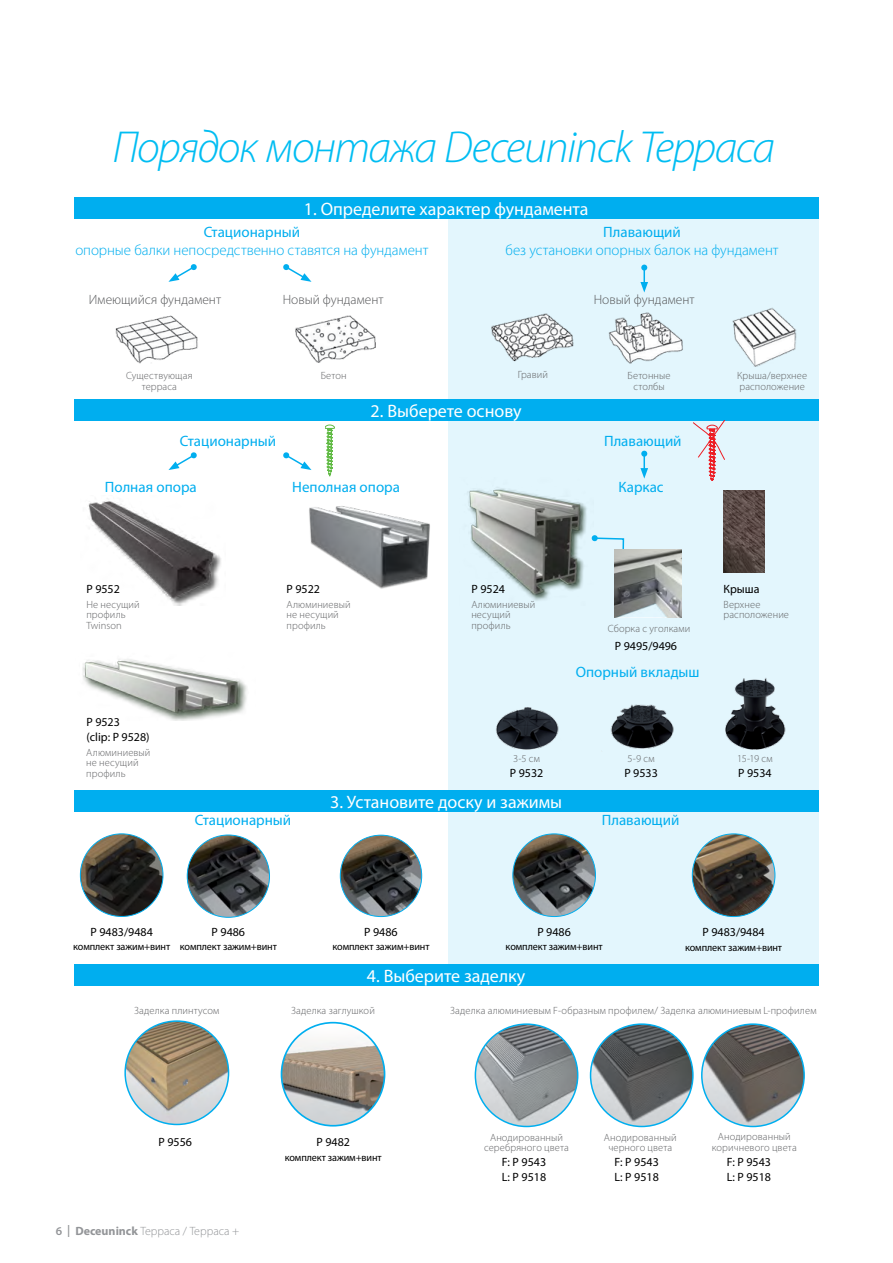
<style>
.page{position:relative;width:893px;height:1263px;background:#fff}
.page>*{position:absolute;margin:0;border:0;box-sizing:border-box;transform-origin:0 0}
.t1{font:italic 300 45px "Myriad Pro";letter-spacing:-.035em;color:#00bdf2}
.t2{font:18px "Myriad Pro";color:#fff}
.t3{font:15px "Myriad Pro";color:#00aeef}
.t4{font:300 15px "Myriad Pro";color:#00aeef}
.t5{font:300 13.5px "Myriad Pro";color:#58595b}
.t6{font:12px/15px "Myriad Pro";color:#000}
.t7{font:300 12px "Myriad Pro";color:#939598}
.t8{font:300 10.5px/10.5px "Myriad Pro";letter-spacing:.01em;color:#636466}
.t9{font:10.5px "Myriad Pro";letter-spacing:-.01em;color:#000}
.s1{font-weight:600}
.s2{font-weight:700}
</style>
<div class="page">
<div style="left:448px;top:197px;width:370px;height:781px;background:#e3f6fd"></div>
<svg style="left:168px;top:264px;width:29px;height:18px"></svg>
<svg style="left:168px;top:452px;width:29px;height:18px"></svg>
<svg style="left:283px;top:264px;width:28px;height:18px"></svg>
<svg style="left:283px;top:452px;width:28px;height:18px"></svg>
<img style="left:82px;top:659px;width:165px;height:61px">
<img style="left:309px;top:506px;width:121px;height:83px">
<img style="left:88px;top:498px;width:133px;height:107px">
<div style="left:74px;top:964px;width:744px;height:21px;background:#00aeef"></div>
<div style="left:74px;top:197px;width:744px;height:22px;background:#00aeef"></div>
<div style="left:74px;top:399px;width:744px;height:21px;background:#00aeef"></div>
<div style="left:74px;top:790px;width:744px;height:21px;background:#00aeef"></div>
<img style="left:187px;top:835px;width:82px;height:82px;border-radius:41px">
<div style="left:187px;top:835px;width:83px;height:83px;border:1px solid #00aeef;border-radius:50%"></div>
<img style="left:115px;top:315px;width:83px;height:49px">
<img style="left:295px;top:315px;width:81px;height:48px">
<img style="left:608px;top:312px;width:75px;height:52px">
<img style="left:491px;top:313px;width:83px;height:49px">
<img style="left:732px;top:307px;width:65px;height:60px">
<img style="left:340px;top:835px;width:82px;height:81px;border-radius:41px">
<div style="left:340px;top:835px;width:82px;height:82px;border:1px solid #00aeef;border-radius:50%"></div>
<img style="left:80px;top:834px;width:83px;height:82px;border-radius:41px">
<img style="left:513px;top:834px;width:82px;height:82px;border-radius:41px">
<img style="left:692px;top:834px;width:83px;height:82px;border-radius:41px">
<img style="left:281px;top:1023px;width:104px;height:102px">
<div style="left:281px;top:1022px;width:104px;height:104px;border:2px solid #00aeef;border-radius:50%"></div>
<img style="left:125px;top:1021px;width:104px;height:103px;border-radius:52px">
<div style="left:124px;top:1020px;width:105px;height:105px;border:2px solid #00aeef;border-radius:50%"></div>
<img style="left:475px;top:1024px;width:103px;height:102px;border-radius:51px">
<div style="left:475px;top:1023px;width:103px;height:104px;border:2px solid #00aeef;border-radius:50%"></div>
<img style="left:591px;top:1024px;width:102px;height:102px;border-radius:51px">
<div style="left:590px;top:1023px;width:104px;height:104px;border:2px solid #00aeef;border-radius:50%"></div>
<img style="left:702px;top:1024px;width:102px;height:102px;border-radius:51px">
<div style="left:701px;top:1023px;width:104px;height:104px;border:2px solid #00aeef;border-radius:50%"></div>
<img style="left:496px;top:707px;width:63px;height:43px">
<img style="left:610px;top:704px;width:64px;height:45px">
<img style="left:725px;top:678px;width:61px;height:72px">
<img style="left:467px;top:487px;width:120px;height:114px">
<svg style="left:591px;top:535px;width:34px;height:14px"></svg>
<img style="left:723px;top:490px;width:42px;height:83px">
<svg style="left:640px;top:265px;width:8px;height:27px"></svg>
<svg style="left:640px;top:451px;width:8px;height:28px"></svg>
<img style="left:614px;top:549px;width:67px;height:69px">
<svg style="left:614px;top:603px;width:54px;height:14px"></svg>
<svg style="left:325px;top:425px;width:9px;height:51px"></svg>
<svg style="left:693px;top:421px;width:32px;height:60px"></svg>
<h1 class="t1" style="left:112px;top:123px;width:664px">Порядок монтажа Deceuninck Терраса</h1>
<h2 class="t2" style="left:304px;top:198px;width:286px">1. Определите характер фундамента</h2>
<h3 class="t3" style="left:204px;top:223px;width:98px">Стационарный</h3>
<h3 class="t4" style="left:75px;top:242px;width:355px">опорные балки непосредственно ставятся на фундамент</h3>
<h3 class="t3" style="left:603px;top:223px;width:79px">Плавающий</h3>
<h3 class="t4" style="left:505px;top:242px;width:275px">без установки опорных балок на фундамент</h3>
<p class="t5" style="left:89px;top:292px;width:134px">Имеющийся фундамент</p>
<p class="t5" style="left:283px;top:292px;width:102px">Новый фундамент</p>
<p class="t5" style="left:594px;top:292px;width:102px">Новый фундамент</p>
<p class="t8" style="left:126px;top:371px;width:68px;text-align:center">Существующая терраса</p>
<p class="t8" style="left:321px;top:371px;width:27px">Бетон</p>
<p class="t8" style="left:518px;top:369px;width:32px">Гравий</p>
<p class="t8" style="left:628px;top:371px;width:44px;text-align:center">Бетонные столбы</p>
<p class="t8" style="left:737px;top:371px;width:72px">Крыша/верхнее расположение</p>
<h3 class="t3" style="left:180px;top:431px;width:98px">Стационарный</h3>
<h3 class="t3" style="left:105px;top:478px;width:93px">Полная опора</h3>
<h2 class="t2" style="left:371px;top:399px;width:153px">2. Выберете основу</h2>
<h3 class="t3" style="left:604px;top:431px;width:79px">Плавающий</h3>
<h3 class="t3" style="left:292px;top:478px;width:109px">Неполная опора</h3>
<h3 class="t3" style="left:619px;top:478px;width:47px">Каркас</h3>
<p class="t6" style="left:86px;top:581px;width:35px">P 9552</p>
<p class="t6" style="left:287px;top:581px;width:35px">P 9522</p>
<p class="t8" style="left:86px;top:599px;width:55px">Не несущий профиль<br>Twinson</p>
<p class="t8" style="left:287px;top:599px;width:66px">Алюминиевый не несущий профиль</p>
<p class="t6" style="left:471px;top:581px;width:35px">P 9524</p>
<p class="t6" style="left:723px;top:581px;width:37px">Крыша</p>
<p class="t8" style="left:471px;top:599px;width:66px">Алюминиевый несущий профиль</p>
<p class="t8" style="left:723px;top:599px;width:67px">Верхнее расположение</p>
<p class="t8" style="left:608px;top:623px;width:84px">Сборка с уголками</p>
<p class="t6" style="left:615px;top:639px;width:64px">P 9495/9496</p>
<h3 class="t3" style="left:576px;top:663px;width:125px">Опорный вкладыш</h3>
<p class="t6" style="left:86px;top:714px;width:65px">P 9523<br>(clip: P 9528)</p>
<p class="t8" style="left:86px;top:747px;width:66px">Алюминиевый не несущий профиль</p>
<p class="t8" style="left:513px;top:753px;width:28px">3-5 см</p>
<p class="t6" style="left:510px;top:765px;width:35px">P 9532</p>
<p class="t8" style="left:628px;top:753px;width:29px">5-9 см</p>
<p class="t6" style="left:624px;top:765px;width:35px">P 9533</p>
<p class="t8" style="left:737px;top:753px;width:37px">15-19 см</p>
<p class="t6" style="left:738px;top:765px;width:35px">P 9534</p>
<h3 class="t3" style="left:195px;top:811px;width:98px">Стационарный</h3>
<p class="t6" style="left:91px;top:924px;width:64px">P 9483/9484</p>
<p class="t9" style="left:73px;top:940px;width:99px">комплект зажим+винт</p>
<p class="t6" style="left:212px;top:924px;width:35px">P 9486</p>
<p class="t9" style="left:180px;top:940px;width:99px">комплект зажим+винт</p>
<h2 class="t2" style="left:330px;top:790px;width:234px">3. Установите доску и зажимы</h2>
<h3 class="t3" style="left:602px;top:811px;width:79px">Плавающий</h3>
<p class="t6" style="left:364px;top:924px;width:35px">P 9486</p>
<p class="t9" style="left:332px;top:940px;width:99px">комплект зажим+винт</p>
<p class="t6" style="left:537px;top:924px;width:35px">P 9486</p>
<p class="t9" style="left:506px;top:940px;width:99px">комплект зажим+винт</p>
<h2 class="t2" style="left:367px;top:964px;width:160px">4. Выберите заделку</h2>
<p class="t6" style="left:702px;top:924px;width:64px">P 9483/9484</p>
<p class="t9" style="left:685px;top:941px;width:99px">комплект зажим+винт</p>
<p class="t8" style="left:134px;top:1005px;width:87px">Заделка плинтусом</p>
<p class="t8" style="left:291px;top:1005px;width:85px">Заделка заглушкой</p>
<p class="t8" style="left:450px;top:1005px;width:368px">Заделка алюминиевым F-образным профилем/ Заделка алюминиевым L-профилем</p>
<p class="t6" style="left:159px;top:1135px;width:35px">P 9556</p>
<p class="t6" style="left:316px;top:1135px;width:35px">P 9482</p>
<p class="t9" style="left:285px;top:1151px;width:99px">комплект зажим+винт</p>
<p class="t8" style="left:484px;top:1132px;width:86px;text-align:center">Анодированный серебряного цвета</p>
<p class="t8" style="left:604px;top:1132px;width:74px;text-align:center">Анодированный черного цвета</p>
<p class="t8" style="left:712px;top:1132px;width:86px;text-align:center">Анодированный коричневого цвета</p>
<p class="t6" style="left:615px;top:1154px;width:46px">F: P 9543<br>L: P 9518</p>
<p class="t6" style="left:502px;top:1154px;width:46px">F: P 9543<br>L: P 9518</p>
<p class="t6" style="left:727px;top:1154px;width:46px">F: P 9543<br>L: P 9518</p>
<p class="t7" style="left:56px;top:1224px;width:185px"><span class="s1">6 |</span> <span class="s2">Deceuninck</span> Терраса / Терраса +</p>
</div>
